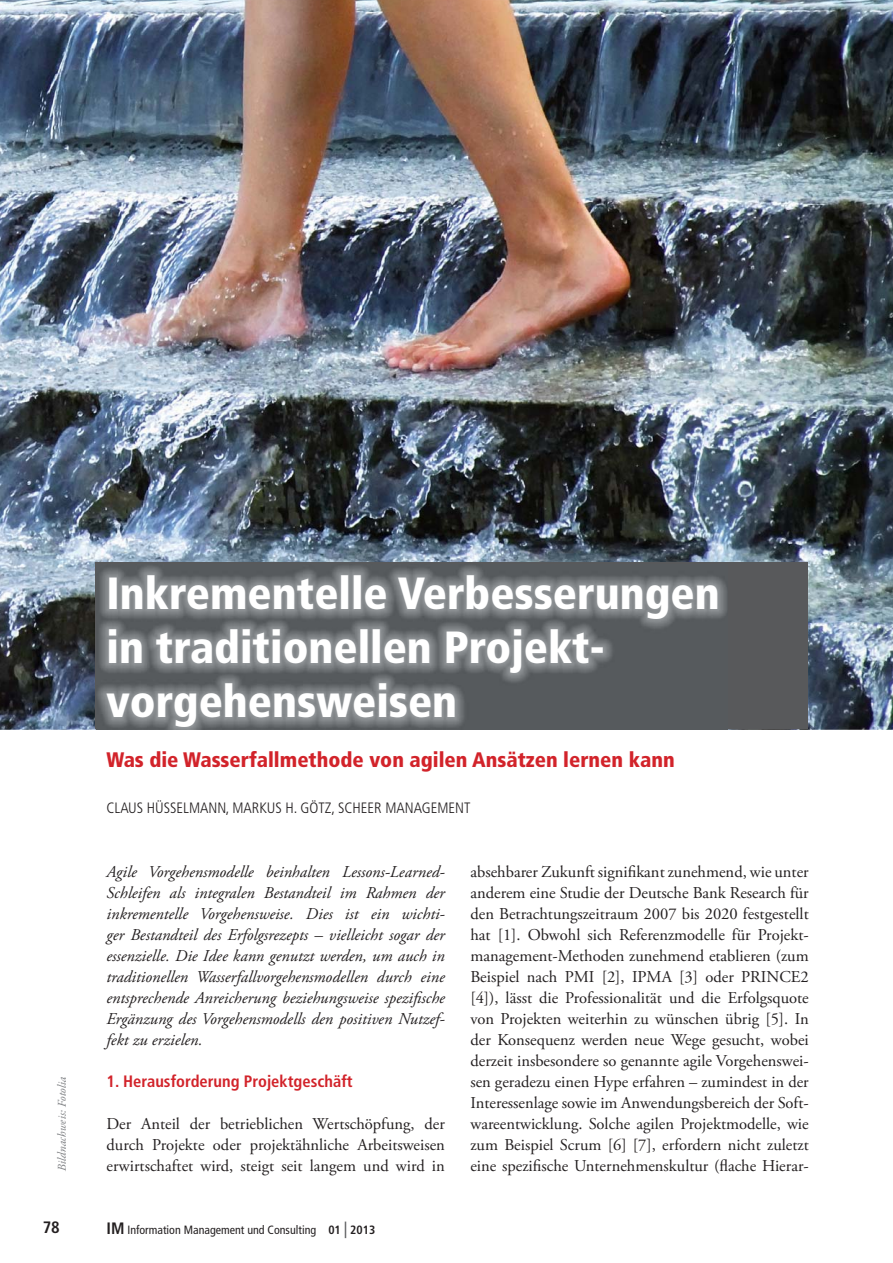
<style>
.page{position:relative;width:893px;height:1263px;background:#fff}
.page>*{position:absolute;margin:0;border:0;box-sizing:border-box;transform-origin:0 0}
.t1{font:900 condensed 45px/54px "Frutiger";color:#fff}
.t2{font:900 condensed 21px "Frutiger";color:#d2232a}
.t3{font:16.5px/21px "Adobe Garamond Pro";color:#231f20;text-align:justify}
.t4{font:italic 16.5px/21px "Adobe Garamond Pro";color:#231f20;text-align:justify}
.t5{font:700 condensed 16.5px "Frutiger";color:#d2232a}
.t6{font:700 condensed 16.5px "Frutiger";color:#231f20}
.t7{font:300 condensed 15px "Frutiger";color:#231f20}
.t8{font:condensed 12px "Frutiger";color:#231f20}
.t9{font:italic 12px "Garamond Premr Pro";color:#808285}
.s1{font-weight:700;font-size:16.5px}
.s2{font-weight:700}
.s3{font-size:16.5px;color:#58595b}
</style>
<div class="page">
<img style="left:0;top:1px;width:893px;height:729px">
<div style="left:96px;top:562px;width:712px;height:167px;background:#58595b"></div>
<img style="left:96px;top:566px;width:632px;height:164px">
<p class="t9" style="left:55px;top:1171px;width:96px;rotate:-90deg">Bildnachweis: Fotolia</p>
<h1 class="t1" style="left:107px;top:570px;width:615px">Inkrementelle Verbesserungen in traditionellen Projekt&shy;vorgehensweisen</h1>
<p class="t2" style="left:107px;top:751px;width:570px">Was die Wasserfallmethode von agilen Ansätzen lernen kann</p>
<p class="t7" style="left:107px;top:802px;width:365px">CLAUS HÜSSELMANN, MARKUS H. GÖTZ, SCHEER MANAGEMENT</p>
<p class="t4" style="left:107px;top:862px;width:340px">Agile Vorgehensmodelle beinhalten Lessons-Learned-Schleifen als integralen Bestandteil im Rahmen der inkrementelle Vorgehensweise. Dies ist ein wichti&shy;ger Bestandteil des Erfolgsrezepts – vielleicht sogar der essenzielle. Die Idee kann genutzt werden, um auch in traditionellen Wasserfallvorgehensmodellen durch eine entsprechende Anreicherung beziehungsweise spezifische Ergänzung des Vorgehensmodells den positiven Nutzef&shy;fekt zu erzielen.</p>
<p class="t5" style="left:107px;top:1075px;width:248px">1. Herausforderung Projektgeschäft</p>
<p class="t3" style="left:107px;top:1115px;width:340px">Der Anteil der betrieblichen Wertschöpfung, der durch Projekte oder projektähnliche Arbeitsweisen erwirtschaftet wird, steigt seit langem und wird in</p>
<p class="t3" style="left:470px;top:863px;width:340px">absehbarer Zukunft signifikant zunehmend, wie unter anderem eine Studie der Deutsche Bank Research für den Betrachtungszeitraum 2007 bis 2020 festgestellt hat [1]. Obwohl sich Referenzmodelle für Projekt&shy;management-Methoden zunehmend etablieren (zum Beispiel nach PMI [2], IPMA [3] oder PRINCE2 [4]), lässt die Professionalität und die Erfolgsquote von Projekten weiterhin zu wünschen übrig [5]. In der Konsequenz werden neue Wege gesucht, wobei derzeit insbesondere so genannte agile Vorgehenswei&shy;sen geradezu einen Hype erfahren – zumindest in der Interessenlage sowie im Anwendungsbereich der Soft&shy;wareentwicklung. Solche agilen Projektmodelle, wie zum Beispiel Scrum [6] [7], erfordern nicht zuletzt eine spezifische Unternehmenskultur (flache Hierar-</p>
<p class="t6" style="left:43px;top:1220px;width:19px">78</p>
<p class="t8" style="left:107px;top:1225px;width:270px"><span class="s1">IM</span> Information Management und Consulting <span class="s2">01</span> <span class="s3">|</span> <span class="s2">2013</span></p>
</div>
